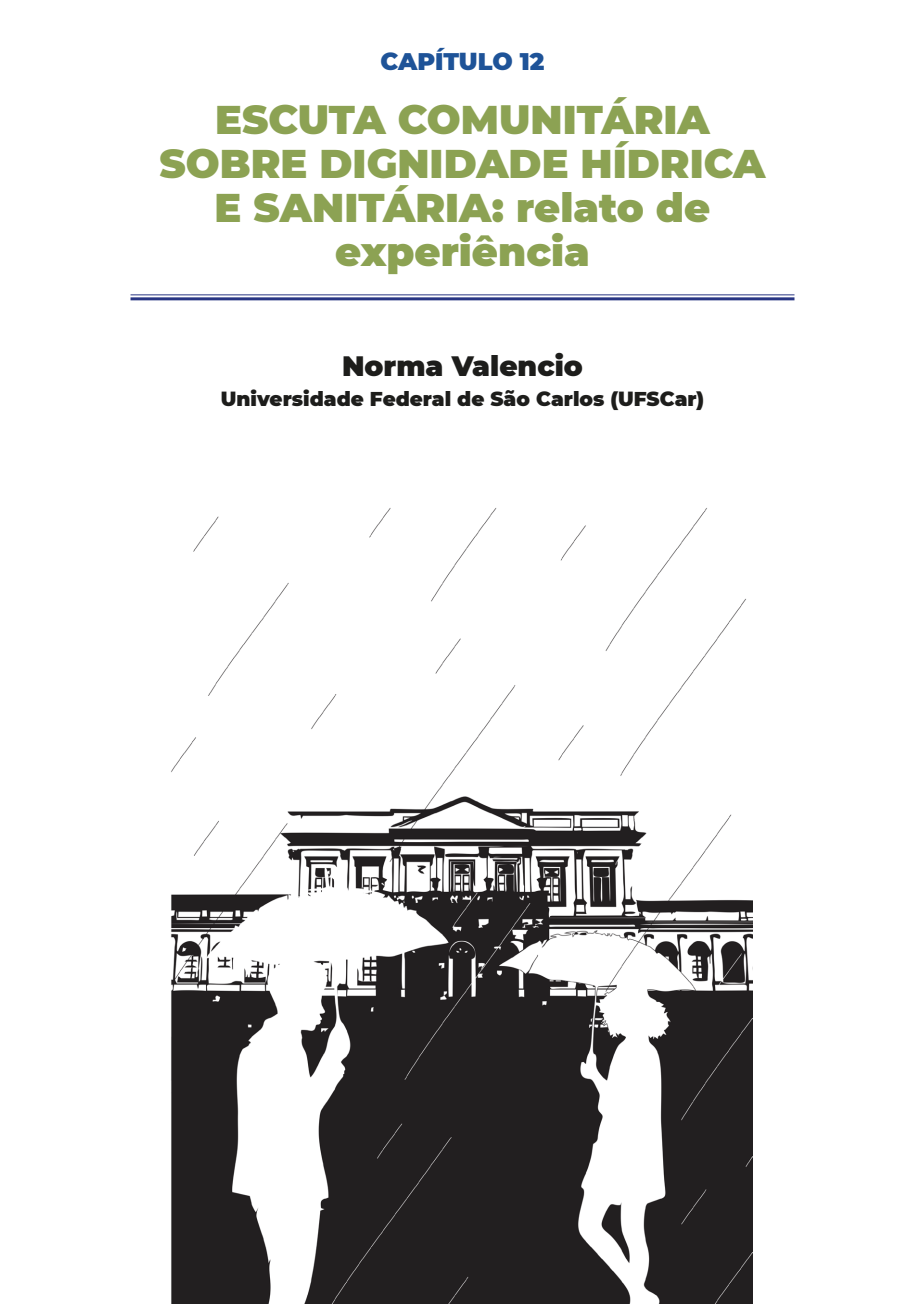
<style>
.page{position:relative;width:908px;height:1304px;background:#fff}
.page>*{position:absolute;margin:0;border:0;box-sizing:border-box;transform-origin:0 0}
.t1{font:900 40px/44px "Montserrat";color:#8ca253;text-align:center}
.t2{font:900 28px "Montserrat";color:#1d1d1b}
.t3{font:900 24px "Montserrat";letter-spacing:-.005em;color:#1e5398}
.t4{font:900 20px "Montserrat";color:#1d1d1b}
</style>
<div class="page">
<img style="left:171px;top:508px;width:581px;height:796px">
<hr style="left:130px;top:294px;width:664px;height:1px;background:#283583">
<hr style="left:130px;top:297px;width:664px;height:3px;background:#283583">
<p class="t3" style="left:380px;top:43px;width:165px">CAPÍTULO 12</p>
<p class="t1" style="left:159px;top:95px;width:607px">ESCUTA COMUNITÁRIA<br>SOBRE DIGNIDADE HÍDRICA<br>E SANITÁRIA: relato de experiência</p>
<p class="t2" style="left:342px;top:345px;width:242px">Norma Valencio</p>
<p class="t4" style="left:221px;top:384px;width:484px">Universidade Federal de São Carlos (UFSCar)</p>
</div>
